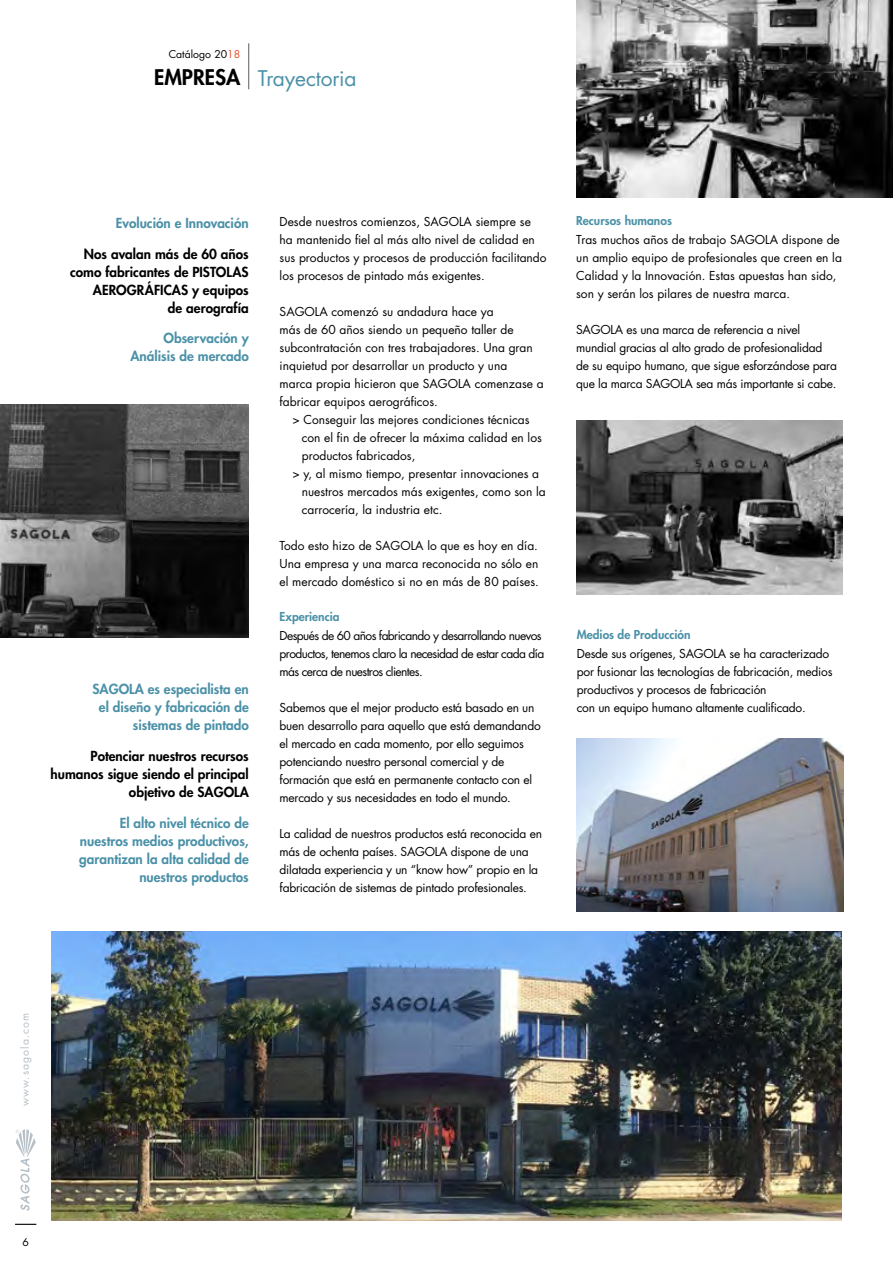
<style>
.page{position:relative;width:893px;height:1263px;background:#fff}
.page>*{position:absolute;margin:0;border:0;box-sizing:border-box;transform-origin:0 0}
.t1{font:21px "Futura";letter-spacing:-.01em;color:#4b91a8}
.t2{font:800 21px "Futura";color:#000}
.t3{font:800 13.5px/18px "Futura";color:#4b91a8;text-align:right}
.t4{font:800 13.5px/18px "Futura";color:#000;text-align:right}
.t5{font:12px/18px "Futura";letter-spacing:-.02em;color:#000}
.t6{font:12px/18px "Futura";color:#000}
.t7{font:12px/18px "Futura";letter-spacing:-.05em;color:#000}
.t8{font:800 12px "Futura";color:#4b91a8}
.t9{font:10.5px "Futura";letter-spacing:.1em;color:#b6c0c6}
.t10{font:10.5px "Futura";color:#000}
.s1{color:#e94f26}
</style>
<div class="page">
<hr style="left:248px;top:43px;width:1px;height:46px;background:#706f6f">
<svg style="left:16px;top:1129px;width:20px;height:82px"></svg>
<svg style="left:15px;top:1224px;width:21px;height:1px"></svg>
<img style="left:577px;top:421px;width:265px;height:174px">
<img style="left:577px;top:0;width:316px;height:197px">
<img style="left:0;top:405px;width:249px;height:233px">
<img style="left:577px;top:738px;width:266px;height:173px">
<img style="left:51px;top:931px;width:791px;height:289px">
<p class="t10" style="left:169px;top:47px;width:73px">Catálogo 20<span class="s1">18</span></p>
<h1 class="t2" style="left:154px;top:63px;width:88px">EMPRESA</h1>
<h1 class="t1" style="left:258px;top:64px;width:100px">Trayectoria</h1>
<p class="t3" style="left:116px;top:214px;width:134px">Evolución e Innovación</p>
<p class="t4" style="left:70px;top:244px;width:180px">Nos avalan más de 60 años como fabricantes de PISTOLAS<br>AEROGRÁFICAS y equipos<br>de aerografía</p>
<p class="t3" style="left:130px;top:329px;width:120px">Observación y<br>Análisis de mercado</p>
<p class="t3" style="left:92px;top:680px;width:158px">SAGOLA es especialista en el diseño y fabricación de sistemas de pintado</p>
<p class="t4" style="left:51px;top:746px;width:200px">Potenciar nuestros recursos humanos sigue siendo el principal objetivo de SAGOLA</p>
<p class="t3" style="left:79px;top:813px;width:171px">El alto nivel técnico de nuestros medios productivos, garantizan la alta calidad de nuestros productos</p>
<p class="t6" style="left:280px;top:213px;width:268px">Desde nuestros comienzos, SAGOLA siempre se ha mantenido fiel al más alto nivel de calidad en sus productos y procesos de producción facilitando los procesos de pintado más exigentes.</p>
<p class="t6" style="left:280px;top:303px;width:266px">SAGOLA comenzó su andadura hace ya<br>más de 60 años siendo un pequeño taller de subcontratación con tres trabajadores. Una gran inquietud por desarrollar un producto y una<br>marca propia hicieron que SAGOLA comenzase a fabricar equipos aerográficos.</p>
<p class="t6" style="left:292px;top:411px;width:239px">&gt; Conseguir las mejores condiciones técnicas</p>
<p class="t6" style="left:302px;top:429px;width:242px">con el fin de ofrecer la máxima calidad en los</p>
<p class="t6" style="left:302px;top:447px;width:115px">productos fabricados,</p>
<p class="t6" style="left:292px;top:465px;width:248px">&gt; y, al mismo tiempo, presentar innovaciones a</p>
<p class="t6" style="left:302px;top:483px;width:245px">nuestros mercados más exigentes, como son la</p>
<p class="t6" style="left:302px;top:501px;width:142px">carrocería, la industria etc.</p>
<p class="t5" style="left:280px;top:537px;width:261px;text-align:justify">Todo esto hizo de SAGOLA lo que es hoy en día.<br>Una empresa y una marca reconocida no sólo en el mercado doméstico si no en más de 80 países.</p>
<p class="t8" style="left:280px;top:609px;width:62px">Experiencia</p>
<p class="t7" style="left:280px;top:627px;width:266px">Después de 60 años fabricando y desarrollando nuevos productos, tenemos claro la necesidad de estar cada día más cerca de nuestros clientes.</p>
<p class="t5" style="left:280px;top:699px;width:263px">Sabemos que el mejor producto está basado en un buen desarrollo para aquello que está demandando el mercado en cada momento, por ello seguimos potenciando nuestro personal comercial y de formación que está en permanente contacto con el mercado y sus necesidades en todo el mundo.</p>
<p class="t5" style="left:280px;top:825px;width:264px">La calidad de nuestros productos está reconocida en más de ochenta países. SAGOLA dispone de una dilatada experiencia y un “know how” propio en la fabricación de sistemas de pintado profesionales.</p>
<p class="t8" style="left:576px;top:213px;width:97px">Recursos humanos</p>
<p class="t6" style="left:576px;top:231px;width:267px">Tras muchos años de trabajo SAGOLA dispone de un amplio equipo de profesionales que creen en la Calidad y la Innovación. Estas apuestas han sido, son y serán los pilares de nuestra marca.</p>
<p class="t5" style="left:576px;top:321px;width:262px">SAGOLA es una marca de referencia a nivel mundial gracias al alto grado de profesionalidad de su equipo humano, que sigue esforzándose para que la marca SAGOLA sea más importante si cabe.</p>
<p class="t8" style="left:577px;top:627px;width:115px">Medios de Producción</p>
<p class="t5" style="left:577px;top:644px;width:257px">Desde sus orígenes, SAGOLA se ha caracterizado por fusionar las tecnologías de fabricación, medios productivos y procesos de fabricación<br>con un equipo humano altamente cualificado.</p>
<p class="t9" style="left:18px;top:1106px;width:95px;rotate:-90deg">www.sagola.com</p>
<p class="t10" style="left:22px;top:1235px;width:8px">6</p>
</div>
